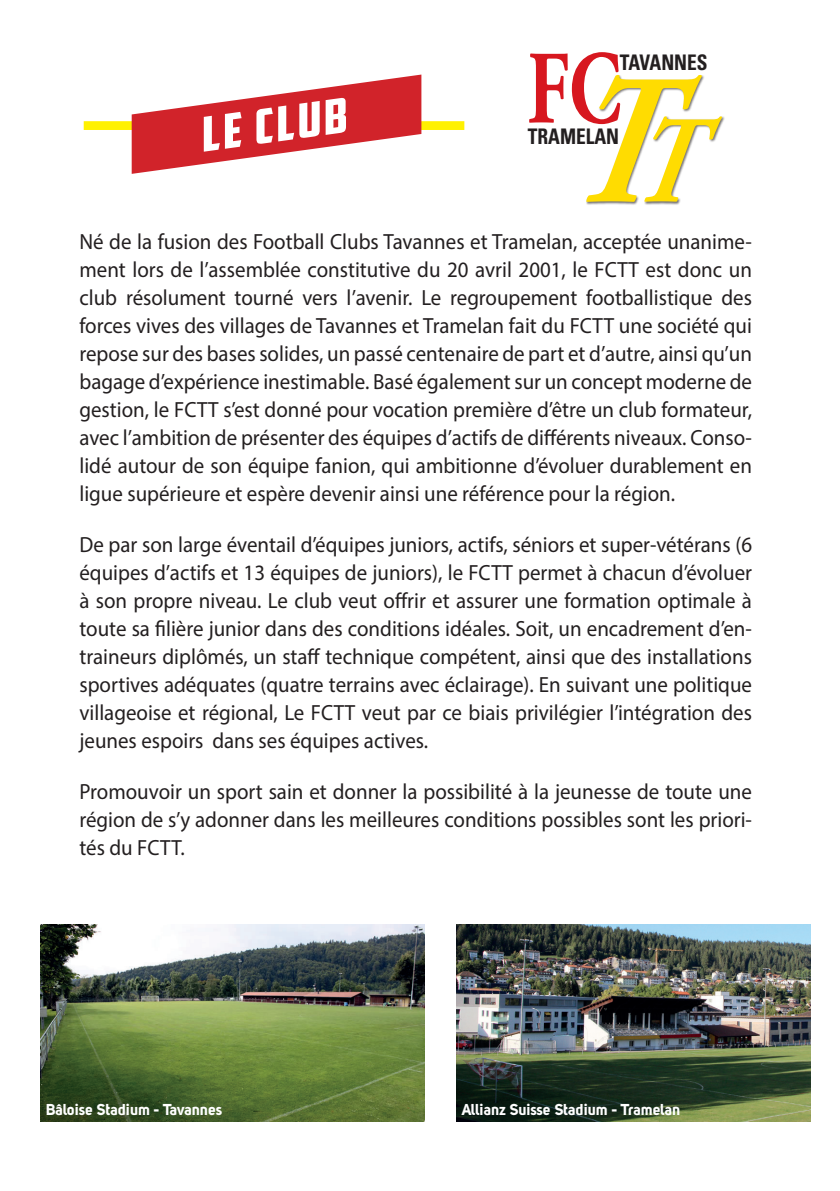
<style>
.page{position:relative;width:840px;height:1191px;background:#fff}
.page>*{position:absolute;margin:0;border:0;box-sizing:border-box;transform-origin:0 0}
.t1{font:700 104px "Adobe Garamond";color:#d7171f;scale:.73 1}
.t2{font:47.6px "American Captain";color:#fff;scale:1.15 1}
.t3{font:22px/28px "Myriad Pro";color:#231f20;text-align:justify;scale:.95 1}
.t4{font:700 condensed 21.4px "Univers";color:#231f20;scale:.9 1}
.t5{font:15.6px "Uni Sans Bold";color:#fff}
.s1{font-style:italic;font-size:184.4px;color:#ffdc01}
.s2{font-style:italic;font-size:124px;color:#ffdc01}
</style>
<div class="page">
<div style="left:84px;top:121px;width:380px;height:9px;background:#fff101"></div>
<svg style="left:132px;top:75px;width:289px;height:99px"></svg>
<div style="left:585px;top:75px;width:139px;height:131px;background:#231f20;opacity:.6"></div>
<img style="left:41px;top:924px;width:383px;height:197px">
<img style="left:456px;top:924px;width:354px;height:197px">
<h2 class="t2" style="left:196px;top:107px;width:129px;rotate:-8deg">LE CLUB</h2>
<h1 class="t1" style="left:527px;top:33px;width:296px">F C<span class="s1">T</span><span class="s2">T</span></h1>
<p class="t4" style="left:619px;top:49px;width:99px">TAVANNES</p>
<p class="t4" style="left:527px;top:123px;width:103px">TRAMELAN</p>
<p class="t3" style="left:79px;top:227px;width:709px">Né de la fusion des Football Clubs Tavannes et Tramelan, acceptée unanime&shy;ment lors de l’assemblée constitutive du 20 avril 2001, le FCTT est donc un club résolument tourné vers l’avenir. Le regroupement footballistique des forces vives des villages de Tavannes et Tramelan fait du FCTT une société qui repose sur des bases solides, un passé centenaire de part et d’autre, ainsi qu’un bagage d’expérience inestimable. Basé également sur un concept moderne de gestion, le FCTT s’est donné pour vocation première d’être un club formateur, avec l’ambition de présenter des équipes d’actifs de différents niveaux. Conso&shy;lidé autour de son équipe fanion, qui ambitionne d’évoluer durablement en ligue supérieure et espère devenir ainsi une référence pour la région.</p>
<p class="t3" style="left:79px;top:530px;width:709px">De par son large éventail d’équipes juniors, actifs, séniors et super-vétérans (6 équipes d’actifs et 13 équipes de juniors), le FCTT permet à chacun d’évoluer à son propre niveau. Le club veut offrir et assurer une formation optimale à toute sa filière junior dans des conditions idéales. Soit, un encadrement d’en&shy;traineurs diplômés, un staff technique compétent, ainsi que des installations sportives adéquates (quatre terrains avec éclairage). En suivant une politique villageoise et régional, Le FCTT veut par ce biais privilégier l’intégration des jeunes espoirs dans ses équipes actives.</p>
<p class="t3" style="left:79px;top:777px;width:709px">Promouvoir un sport sain et donner la possibilité à la jeunesse de toute une région de s’y adonner dans les meilleures conditions possibles sont les priori&shy;tés du FCTT.</p>
<p class="t5" style="left:46px;top:1099px;width:177px">Bâloise Stadium - Tavannes</p>
<p class="t5" style="left:461px;top:1099px;width:220px">Allianz Suisse Stadium - Tramelan</p>
</div>
